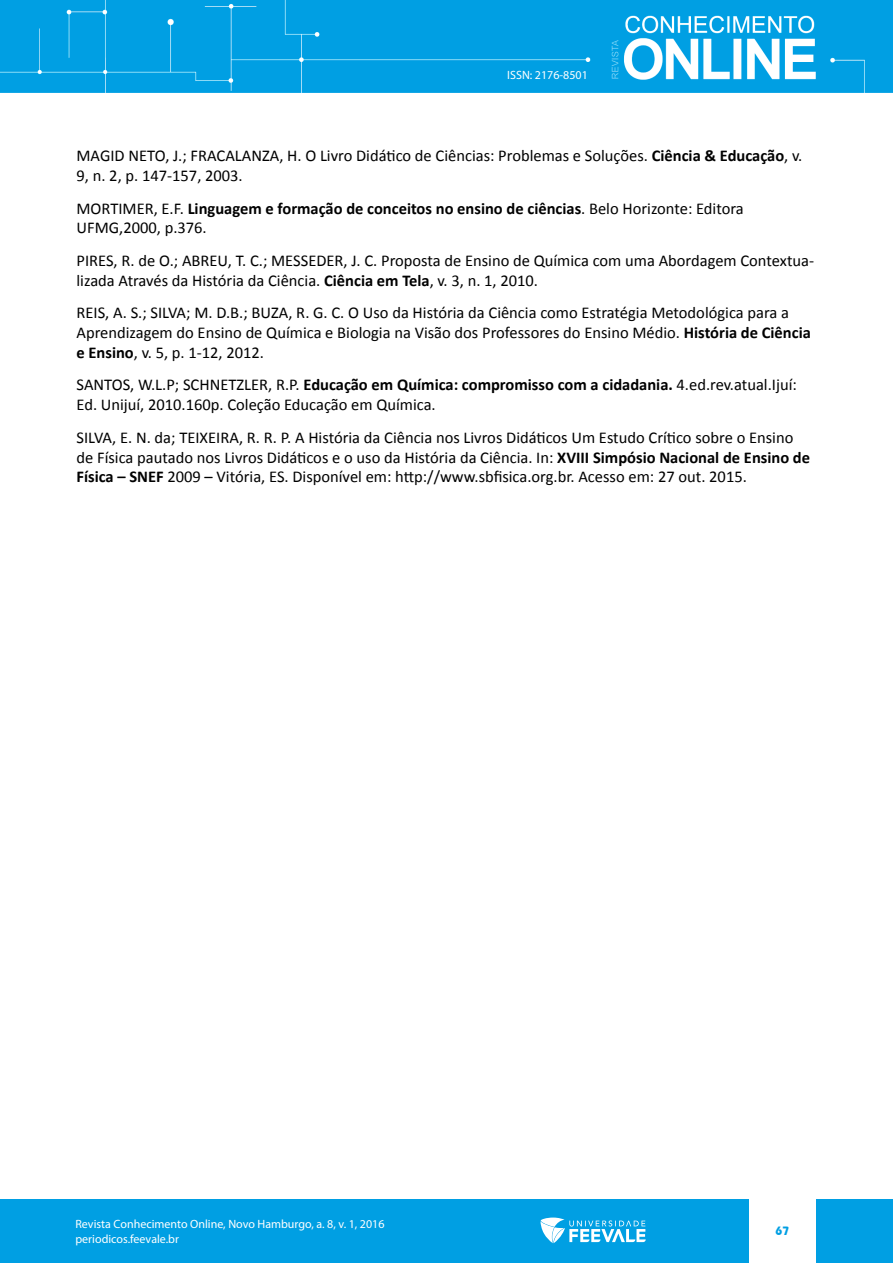
<style>
.page{position:relative;width:893px;height:1263px;background:#fff}
.page>*{position:absolute;margin:0;border:0;box-sizing:border-box;transform-origin:0 0}
.t1{font:16.5px/19.8px "Calibri";color:#000}
.t2{font:12px/15px "Myriad Pro";color:#fff}
.t3{font:700 12px "Bauhaus IT Cby BT";color:#009fe3}
.s1{font-weight:700}
</style>
<div class="page">
<img style="left:0;top:0;width:893px;height:93px">
<div style="left:816px;top:1199px;width:77px;height:64px;background:#009fe3"></div>
<div style="left:0;top:1199px;width:748px;height:64px;background:#009fe3"></div>
<svg style="left:540px;top:1217px;width:106px;height:26px"></svg>
<p class="t2" style="left:507px;top:67px;width:82px">ISSN: 2176-8501</p>
<p class="t1" style="left:77px;top:146px;width:727px">MAGID NETO, J.; FRACALANZA, H. O Livro Didático de Ciências: Problemas e Soluções. <span class="s1">Ciência &amp; Educação</span>, v.<br>9, n. 2, p. 147-157, 2003.</p>
<p class="t1" style="left:77px;top:198px;width:669px">MORTIMER, E.F. <span class="s1">Linguagem e formação de conceitos no ensino de ciências</span>. Belo Horizonte: Editora<br>UFMG,2000, p.376.</p>
<p class="t1" style="left:77px;top:251px;width:739px">PIRES, R. de O.; ABREU, T. C.; MESSEDER, J. C. Proposta de Ensino de Química com uma Abordagem Contextua&shy;lizada Através da História da Ciência. <span class="s1">Ciência em Tela</span>, v. 3, n. 1, 2010.</p>
<p class="t1" style="left:77px;top:303px;width:736px">REIS, A. S.; SILVA; M. D.B.; BUZA, R. G. C. O Uso da História da Ciência como Estratégia Metodológica para a<br>Aprendizagem do Ensino de Química e Biologia na Visão dos Professores do Ensino Médio. <span class="s1">História de Ciência e Ensino</span>, v. 5, p. 1-12, 2012.</p>
<p class="t1" style="left:77px;top:375px;width:722px">SANTOS, W.L.P; SCHNETZLER, R.P. <span class="s1">Educação em Química: compromisso com a cidadania.</span> 4.ed.rev.atual.Ijuí:<br>Ed. Unijuí, 2010.160p. Coleção Educação em Química.</p>
<p class="t1" style="left:77px;top:427px;width:735px">SILVA, E. N. da; TEIXEIRA, R. R. P. A História da Ciência nos Livros Didáticos Um Estudo Crítico sobre o Ensino de Física pautado nos Livros Didáticos e o uso da História da Ciência. In: <span class="s1">XVIII Simpósio Nacional de Ensino de<br>Física – SNEF</span> 2009 – Vitória, ES. Disponível em: http://www.sbfisica.org.br. Acesso em: 27 out. 2015.</p>
<p class="t2" style="left:75px;top:1216px;width:311px">Revista Conhecimento Online, Novo Hamburgo, a. 8, v. 1, 2016 periodicos.feevale.br</p>
<p class="t3" style="left:776px;top:1223px;width:15px">67</p>
</div>
